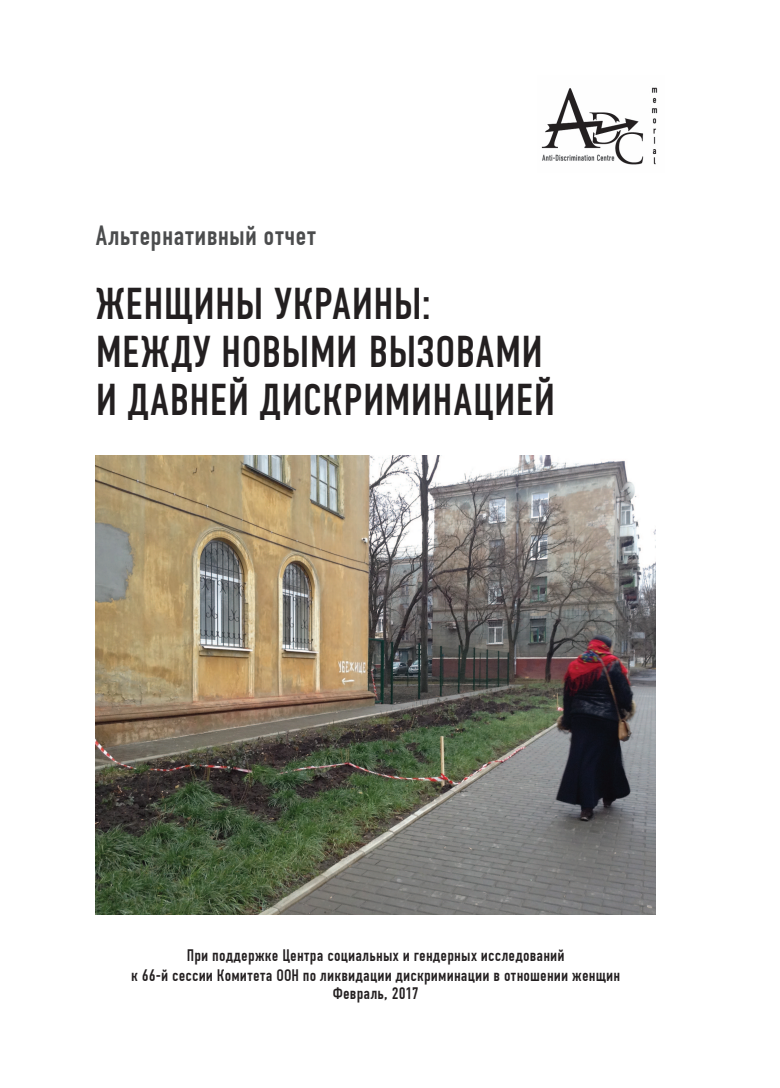
<style>
.page{position:relative;width:780px;height:1088px;background:#fff}
.page>*{position:absolute;margin:0;border:0;box-sizing:border-box;transform-origin:0 0}
.t1{font:40px/48px "CFDIN";letter-spacing:.01em;color:#231f20}
.t2{font:25px "CFDIN";letter-spacing:.02em;color:#4b4c4d}
.t3{font:15px/18px "CFDIN";letter-spacing:.01em;color:#231f20}
</style>
<div class="page">
<img style="left:541px;top:87px;width:117px;height:78px">
<img style="left:96px;top:456px;width:560px;height:458px">
<h2 class="t2" style="left:96px;top:221px;width:222px">Альтернативный отчет</h2>
<h1 class="t1" style="left:96px;top:280px;width:461px">Женщины Украины:<br>между новыми вызовами и давней дискриминацией</h1>
<p class="t3" style="left:187px;top:946px;width:379px">При поддержке Центра социальных и гендерных исследований</p>
<p class="t3" style="left:131px;top:966px;width:154px">к 66-й сессии Комитета ООН</p>
<p class="t3" style="left:333px;top:966px;width:289px;text-indent:-30px">по ликвидации дискриминации в отношении женщин<br>Февраль, 2017</p>
</div>
